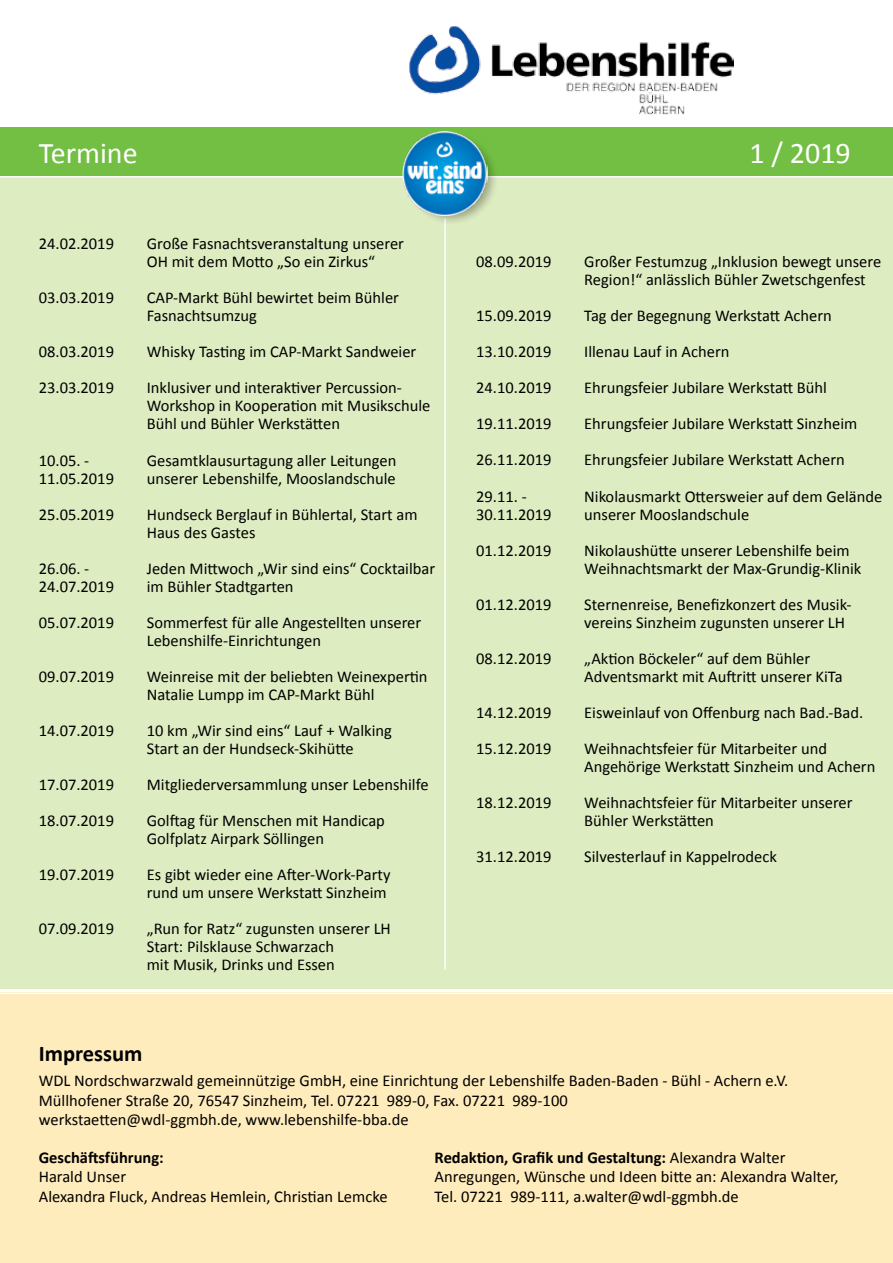
<style>
.page{position:relative;width:893px;height:1263px;background:#fff}
.page>*{position:absolute;margin:0;border:0;box-sizing:border-box;transform-origin:0 0}
.t1{font:30px "Calibri";color:#fff}
.t2{font:700 22.5px "Calibri";color:#000}
.t3{font:16.5px/18px "Calibri";color:#000}
.t4{font:700 16.5px "Calibri";color:#000}
.s1{font-weight:700}
</style>
<div class="page">
<div style="left:0;top:993px;width:893px;height:270px;background:#ffecbc"></div>
<div style="left:0;top:176px;width:893px;height:813px;background:#deecc1"></div>
<div style="left:0;top:127px;width:893px;height:49px;background:#72bf44"></div>
<img style="left:409px;top:26px;width:324px;height:88px">
<hr style="left:444px;top:218px;width:2px;height:751px;background:#fff">
<hr style="left:0;top:176px;width:893px;height:1px;background:#fff">
<div style="left:404px;top:131px;width:95px;height:95px;background:#000;opacity:.3"></div>
<img style="left:403px;top:131px;width:85px;height:84px">
<hr style="left:0;top:993px;width:893px;height:1px;background:#fff">
<h1 class="t1" style="left:39px;top:134px;width:100px">Termine</h1>
<h1 class="t1" style="left:749px;top:134px;width:103px">1 / 2019</h1>
<p class="t3" style="left:39px;top:235px;width:77px">24.02.2019</p>
<p class="t3" style="left:147px;top:235px;width:259px">Große Fasnachtsveranstaltung unserer<br>OH mit dem Motto „So ein Zirkus“</p>
<p class="t3" style="left:39px;top:289px;width:77px">03.03.2019</p>
<p class="t3" style="left:147px;top:289px;width:254px">CAP-Markt Bühl bewirtet beim Bühler<br>Fasnachtsumzug</p>
<p class="t3" style="left:39px;top:343px;width:77px">08.03.2019</p>
<p class="t3" style="left:147px;top:343px;width:271px">Whisky Tasting im CAP-Markt Sandweier</p>
<p class="t3" style="left:39px;top:379px;width:77px">23.03.2019</p>
<p class="t3" style="left:147px;top:379px;width:285px">Inklusiver und interaktiver Percussion-<br>Workshop in Kooperation mit Musikschule<br>Bühl und Bühler Werkstätten</p>
<p class="t3" style="left:39px;top:451px;width:52px">10.05. -</p>
<p class="t3" style="left:147px;top:451px;width:251px">Gesamtklausurtagung aller Leitungen</p>
<p class="t3" style="left:39px;top:469px;width:77px">11.05.2019</p>
<p class="t3" style="left:147px;top:469px;width:251px">unserer Lebenshilfe, Mooslandschule</p>
<p class="t3" style="left:39px;top:505px;width:77px">25.05.2019</p>
<p class="t3" style="left:147px;top:505px;width:272px">Hundseck Berglauf in Bühlertal, Start am<br>Haus des Gastes</p>
<p class="t3" style="left:39px;top:559px;width:52px">26.06. -</p>
<p class="t3" style="left:147px;top:559px;width:290px">Jeden Mittwoch „Wir sind eins“ Cocktailbar</p>
<p class="t3" style="left:39px;top:577px;width:77px">24.07.2019</p>
<p class="t3" style="left:147px;top:577px;width:148px">im Bühler Stadtgarten</p>
<p class="t3" style="left:39px;top:613px;width:77px">05.07.2019</p>
<p class="t3" style="left:147px;top:613px;width:276px">Sommerfest für alle Angestellten unserer<br>Lebenshilfe-Einrichtungen</p>
<p class="t3" style="left:39px;top:667px;width:77px">09.07.2019</p>
<p class="t3" style="left:147px;top:667px;width:282px">Weinreise mit der beliebten Weinexpertin<br>Natalie Lumpp im CAP-Markt Bühl</p>
<p class="t3" style="left:39px;top:721px;width:77px">14.07.2019</p>
<p class="t3" style="left:147px;top:721px;width:247px">10 km „Wir sind eins“ Lauf + Walking<br>Start an der Hundseck-Skihütte</p>
<p class="t3" style="left:39px;top:775px;width:77px">17.07.2019</p>
<p class="t3" style="left:147px;top:775px;width:283px">Mitgliederversammlung unser Lebenshilfe</p>
<p class="t3" style="left:39px;top:811px;width:77px">18.07.2019</p>
<p class="t3" style="left:147px;top:811px;width:240px">Golftag für Menschen mit Handicap<br>Golfplatz Airpark Söllingen</p>
<p class="t3" style="left:39px;top:865px;width:77px">19.07.2019</p>
<p class="t3" style="left:147px;top:865px;width:245px">Es gibt wieder eine After-Work-Party rund um unsere Werkstatt Sinzheim</p>
<p class="t3" style="left:39px;top:919px;width:77px">07.09.2019</p>
<p class="t3" style="left:147px;top:919px;width:246px">„Run for Ratz“ zugunsten unserer LH<br>Start: Pilsklause Schwarzach<br>mit Musik, Drinks und Essen</p>
<p class="t3" style="left:476px;top:253px;width:77px">08.09.2019</p>
<p class="t3" style="left:584px;top:253px;width:298px">Großer Festumzug „Inklusion bewegt unsere<br>Region!“ anlässlich Bühler Zwetschgenfest</p>
<p class="t3" style="left:476px;top:307px;width:77px">15.09.2019</p>
<p class="t3" style="left:584px;top:307px;width:249px">Tag der Begegnung Werkstatt Achern</p>
<p class="t3" style="left:476px;top:343px;width:77px">13.10.2019</p>
<p class="t3" style="left:584px;top:343px;width:147px">Illenau Lauf in Achern</p>
<p class="t3" style="left:476px;top:379px;width:77px">24.10.2019</p>
<p class="t3" style="left:584px;top:379px;width:244px">Ehrungsfeier Jubilare Werkstatt Bühl</p>
<p class="t3" style="left:476px;top:415px;width:77px">19.11.2019</p>
<p class="t3" style="left:584px;top:415px;width:275px">Ehrungsfeier Jubilare Werkstatt Sinzheim</p>
<p class="t3" style="left:476px;top:451px;width:77px">26.11.2019</p>
<p class="t3" style="left:584px;top:451px;width:262px">Ehrungsfeier Jubilare Werkstatt Achern</p>
<p class="t3" style="left:476px;top:487px;width:52px">29.11. -</p>
<p class="t3" style="left:584px;top:487px;width:299px">Nikolausmarkt Ottersweier auf dem Gelände</p>
<p class="t3" style="left:476px;top:505px;width:77px">30.11.2019</p>
<p class="t3" style="left:584px;top:505px;width:166px">unserer Mooslandschule</p>
<p class="t3" style="left:476px;top:541px;width:77px">01.12.2019</p>
<p class="t3" style="left:584px;top:541px;width:279px">Nikolaushütte unserer Lebenshilfe beim<br>Weihnachtsmarkt der Max-Grundig-Klinik</p>
<p class="t3" style="left:476px;top:595px;width:77px">01.12.2019</p>
<p class="t3" style="left:584px;top:595px;width:269px">Sternenreise, Benefizkonzert des Musik&shy;vereins Sinzheim zugunsten unserer LH</p>
<p class="t3" style="left:476px;top:649px;width:77px">08.12.2019</p>
<p class="t3" style="left:584px;top:649px;width:260px">„Aktion Böckeler“ auf dem Bühler<br>Adventsmarkt mit Auftritt unserer KiTa</p>
<p class="t3" style="left:476px;top:703px;width:77px">14.12.2019</p>
<p class="t3" style="left:584px;top:703px;width:280px">Eisweinlauf von Offenburg nach Bad.-Bad.</p>
<p class="t3" style="left:476px;top:739px;width:77px">15.12.2019</p>
<p class="t3" style="left:584px;top:739px;width:293px">Weihnachtsfeier für Mitarbeiter und<br>Angehörige Werkstatt Sinzheim und Achern</p>
<p class="t3" style="left:476px;top:793px;width:77px">18.12.2019</p>
<p class="t3" style="left:584px;top:793px;width:270px">Weihnachtsfeier für Mitarbeiter unserer<br>Bühler Werkstätten</p>
<p class="t3" style="left:476px;top:847px;width:77px">31.12.2019</p>
<p class="t3" style="left:584px;top:847px;width:194px">Silvesterlauf in Kappelrodeck</p>
<h2 class="t2" style="left:39px;top:1039px;width:105px">Impressum</h2>
<p class="t3" style="left:39px;top:1071px;width:751px;line-height:19.5px">WDL Nordschwarzwald gemeinnützige GmbH, eine Einrichtung der Lebenshilfe Baden-Baden - Bühl - Achern e.V.<br>Müllhofener Straße 20, 76547 Sinzheim, Tel. 07221 989-0, Fax. 07221 989-100<br>werkstaetten@wdl-ggmbh.de, www.lebenshilfe-bba.de</p>
<p class="t4" style="left:39px;top:1147px;width:127px">Geschäftsführung:</p>
<p class="t3" style="left:39px;top:1167px;width:350px;line-height:19.5px">Harald Unser<br>Alexandra Fluck, Andreas Hemlein, Christian Lemcke</p>
<p class="t3" style="left:435px;top:1147px;width:406px;line-height:19.5px"><span class="s1">Redaktion, Grafik und Gestaltung:</span> Alexandra Walter<br>Anregungen, Wünsche und Ideen bitte an: Alexandra Walter,<br>Tel. 07221 989-111, a.walter@wdl-ggmbh.de</p>
</div>
